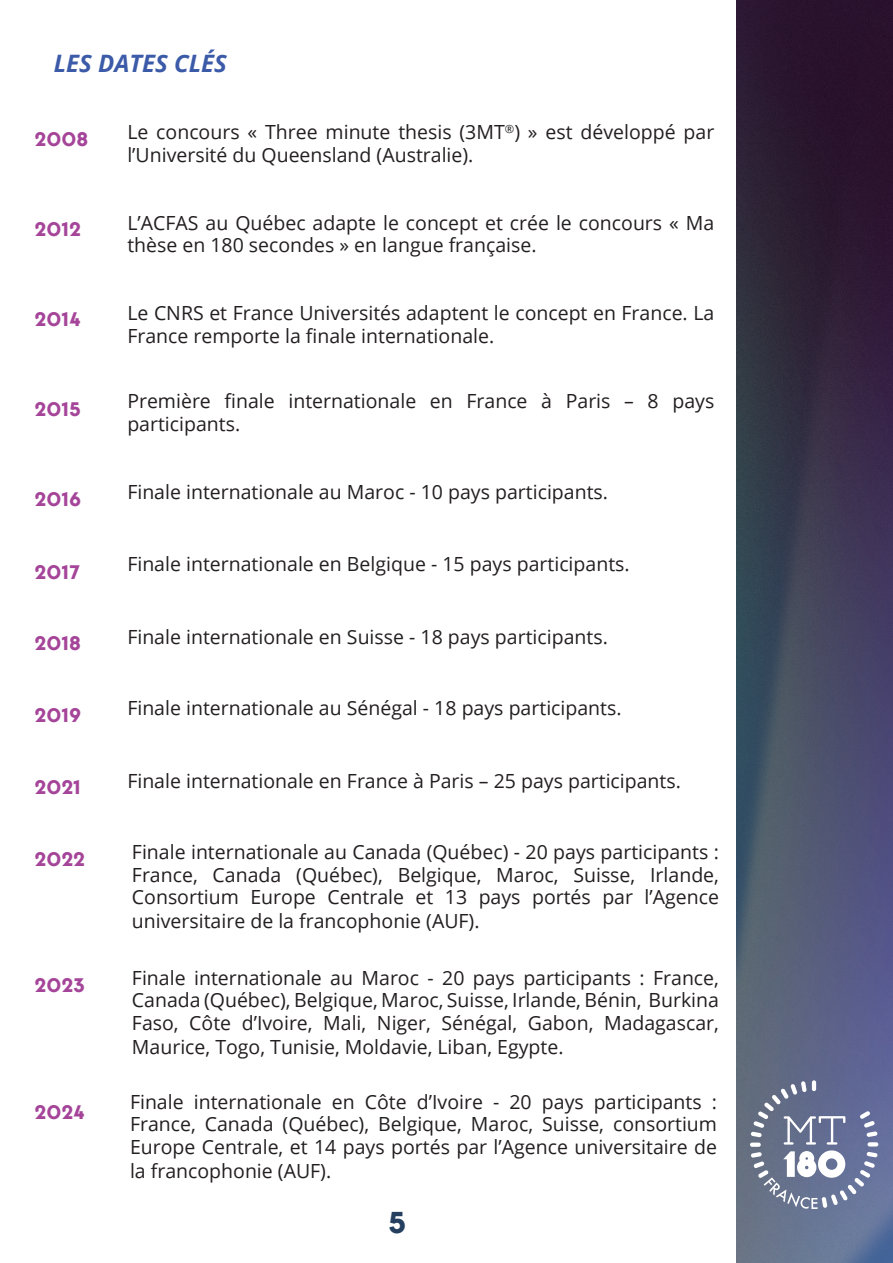
<style>
.page{position:relative;width:893px;height:1263px;background:#fff}
.page>*{position:absolute;margin:0;border:0;box-sizing:border-box;transform-origin:0 0}
.Numérotation{font:700 30px "George";color:#243f60}
.TitrePage{font:italic 700 24px "Open Sans";color:#3b5aa8}
.Paragraphe{font:19.5px/22.5px "Open Sans";color:#231f20}
.Dates{font:700 19.5px "George";color:#a54599}
.s1{color:#fff}
</style>
<div class="page">
<img style="left:736px;top:0;width:157px;height:1263px">
<svg style="left:867px;top:1142px;width:11px;height:4px"></svg>
<svg style="left:860px;top:1111px;width:17px;height:26px"></svg>
<hr style="left:812px;top:1080px;width:4px;height:11px;background:#babecd;border-radius:2px">
<svg style="left:751px;top:1081px;width:94px;height:63px;background:#767e98"></svg>
<div style="left:750px;top:1142px;width:11px;height:5px;background:#fff;border-radius:2px"></div>
<svg style="left:751px;top:1150px;width:127px;height:59px"></svg>
<p class="TitrePage" style="left:54px;top:47px;width:175px">LES DATES CLÉS</p>
<p class="Dates" style="left:35px;top:126px;width:55px">2008</p>
<p class="Dates" style="left:35px;top:216px;width:48px">2012</p>
<p class="Dates" style="left:35px;top:306px;width:48px">2014</p>
<p class="Dates" style="left:35px;top:396px;width:48px">2015</p>
<p class="Dates" style="left:35px;top:486px;width:48px">2016</p>
<p class="Dates" style="left:35px;top:559px;width:47px">2017</p>
<p class="Dates" style="left:35px;top:630px;width:48px">2018</p>
<p class="Dates" style="left:35px;top:702px;width:48px">2019</p>
<p class="Dates" style="left:35px;top:774px;width:48px">2021</p>
<p class="Dates" style="left:35px;top:846px;width:52px">2022</p>
<p class="Paragraphe" style="left:127px;top:120px;width:588px">Le concours « Three minute thesis (3MT<sup>®</sup>) » est développé par l’Université du Queensland (Australie).</p>
<p class="Paragraphe" style="left:127px;top:211px;width:588px">L’ACFAS au Québec adapte le concept et crée le concours « Ma thèse en 180 secondes » en langue française.</p>
<p class="Paragraphe" style="left:127px;top:301px;width:588px">Le CNRS et France Universités adaptent le concept en France. La<br>France remporte la finale internationale.</p>
<p class="Paragraphe" style="left:127px;top:389px;width:588px">Première finale internationale en France à Paris – 8 pays participants.</p>
<p class="Paragraphe" style="left:127px;top:480px;width:482px">Finale internationale au Maroc - 10 pays participants.</p>
<p class="Paragraphe" style="left:127px;top:552px;width:504px">Finale internationale en Belgique - 15 pays participants.</p>
<p class="Paragraphe" style="left:127px;top:625px;width:482px">Finale internationale en Suisse - 18 pays participants.</p>
<p class="Paragraphe" style="left:127px;top:696px;width:496px">Finale internationale au Sénégal - 18 pays participants.</p>
<p class="Paragraphe" style="left:127px;top:769px;width:555px">Finale internationale en France à Paris – 25 pays participants.</p>
<p class="Paragraphe" style="left:132px;top:840px;width:588px;text-align:justify">Finale internationale au Canada (Québec) - 20 pays participants :<br>France, Canada (Québec), Belgique, Maroc, Suisse, Irlande, Consortium Europe Centrale et 13 pays portés par l’Agence</p>
<p class="Paragraphe" style="left:132px;top:909px;width:349px">universitaire de la francophonie (AUF).</p>
<p class="Dates" style="left:35px;top:972px;width:52px">2023</p>
<p class="Paragraphe" style="left:132px;top:966px;width:588px;text-align:justify">Finale internationale au Maroc - 20 pays participants : France, Canada (Québec), Belgique, Maroc, Suisse, Irlande, Bénin, Burkina Faso, Côte d’Ivoire, Mali, Niger, Sénégal, Gabon, Madagascar,</p>
<p class="Paragraphe" style="left:132px;top:1035px;width:433px">Maurice, Togo, Tunisie, Moldavie, Liban, Egypte.</p>
<p class="Dates" style="left:35px;top:1099px;width:52px">2024</p>
<p class="Paragraphe" style="left:130px;top:1090px;width:589px;text-align:justify">Finale internationale en Côte d’Ivoire - 20 pays participants :<br>France, Canada (Québec), Belgique, Maroc, Suisse, consortium Europe Centrale, et 14 pays portés par l’Agence universitaire de</p>
<p class="Paragraphe" style="left:130px;top:1159px;width:203px">la francophonie (AUF).</p>
<p class="Numérotation" style="left:388px;top:1202px;width:49px">5 <span class="s1">5</span></p>
</div>
